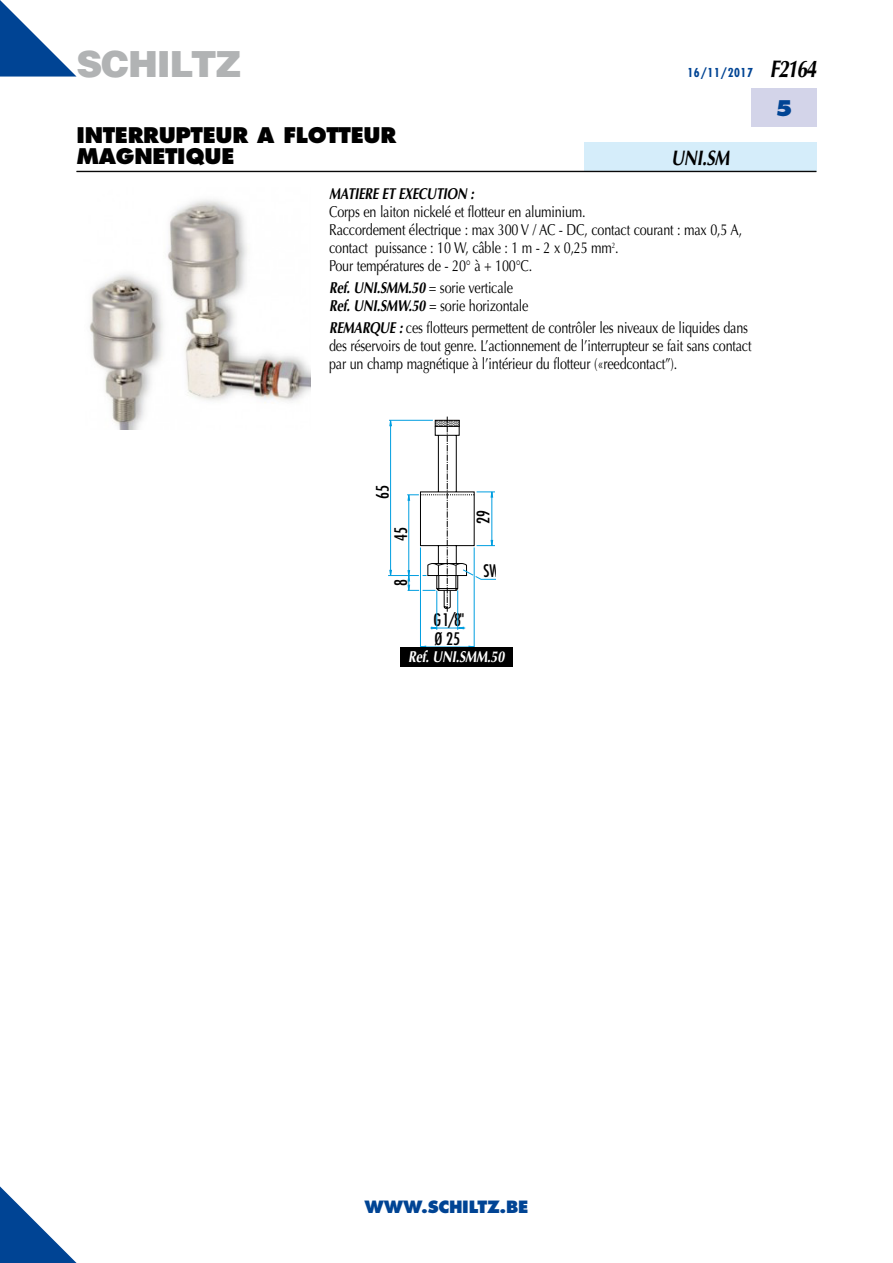
<style>
.page{position:relative;width:893px;height:1263px;background:#fff}
.page>*{position:absolute;margin:0;border:0;box-sizing:border-box;transform-origin:0 0}
.t1{font:900 36px "Helvetica";letter-spacing:-.035em;color:#b1b3b4}
.t2{font:800 21px/21px "Futura";letter-spacing:-.015em;color:#000}
.t3{font:italic 700 21px "Optima";color:#000;scale:.8 1}
.t4{font:800 21px "Futura";color:#004494}
.t5{font:condensed 16.8px "Futura";color:#000}
.t6{font:800 16.5px "Futura";letter-spacing:-.015em;color:#004494}
.t7{font:15.75px/18px "Optima";letter-spacing:-.015em;color:#000;scale:.8 1}
.t8{font:italic 700 15.75px "Optima";letter-spacing:-.015em;color:#000;scale:.8 1}
.t9{font:italic 700 15.75px "Optima";letter-spacing:-.015em;color:#fff;scale:.8 1}
.t10{font:700 condensed 12px "Futura";letter-spacing:.05em;color:#004494}
.s1{font-family:"Optima";font-style:italic;font-stretch:normal;font-size:24px;color:#000}
.s2{font-weight:700;font-style:italic}
</style>
<div class="page">
<div style="left:584px;top:142px;width:232px;height:29px;background:#d5edfa"></div>
<hr style="left:388px;top:575px;width:31px;height:1px;background:#009ee0">
<hr style="left:390px;top:421px;width:1px;height:154px;background:#009ee0">
<hr style="left:389px;top:420px;width:44px;height:1px;background:#009ee0">
<svg style="left:407px;top:417px;width:89px;height:231px"></svg>
<div style="left:400px;top:648px;width:113px;height:19px;background:#000"></div>
<img style="left:89px;top:199px;width:221px;height:231px">
<svg style="left:0;top:1186px;width:77px;height:77px"></svg>
<hr style="left:77px;top:171px;width:739px;height:1px;background:#000">
<div style="left:751px;top:89px;width:65px;height:38px;background:#d3d4e9"></div>
<svg style="left:0;top:0;width:77px;height:77px"></svg>
<h1 class="t1" style="left:77px;top:40px;width:166px">SCHILTZ</h1>
<p class="t10" style="left:687px;top:65px;width:130px">16/11/2017 <span class="s1">F2164</span></p>
<h2 class="t4" style="left:775px;top:95px;width:19px">5</h2>
<h2 class="t2" style="left:77px;top:125px;width:321px">INTERRUPTEUR A FLOTTEUR<br>MAGNETIQUE</h2>
<p class="t8" style="left:329px;top:184px;width:183px">MATIERE ET EXECUTION :</p>
<p class="t7" style="left:329px;top:203px;width:518px">Corps en laiton nickelé et flotteur en aluminium.<br>Raccordement électrique : max 300 V / AC - DC, contact courant : max 0,5 A, contact puissance : 10 W, câble : 1 m - 2 x 0,25 mm<sup>2</sup>.<br>Pour températures de - 20° à + 100°C.</p>
<p class="t7" style="left:329px;top:279px;width:251px"><span class="s2">Ref. UNI.SMM.50</span> = sorie verticale<br><span class="s2">Ref. UNI.SMW.50</span> = sorie horizontale</p>
<p class="t7" style="left:329px;top:319px;width:529px"><span class="s2">REMARQUE :</span> ces flotteurs permettent de contrôler les niveaux de liquides dans des réservoirs de tout genre. L’actionnement de l’interrupteur se fait sans contact par un champ magnétique à l’intérieur du flotteur («reedcontact”).</p>
<h2 class="t3" style="left:671px;top:146px;width:75px">UNI.SM</h2>
<p class="t5" style="left:373px;top:499px;width:15px;rotate:-90deg">65</p>
<p class="t5" style="left:391px;top:541px;width:15px;rotate:-90deg">45</p>
<p class="t5" style="left:391px;top:586px;width:8px;rotate:-90deg">8</p>
<p class="t5" style="left:473px;top:524px;width:15px;rotate:-90deg">29</p>
<p class="t5" style="left:433px;top:609px;width:32px">G 1/8"</p>
<p class="t5" style="left:435px;top:629px;width:27px">Ø 25</p>
<p class="t5" style="left:483px;top:561px;width:24px">SW1</p>
<p class="t9" style="left:408px;top:647px;width:122px">Ref. UNI.SMM.50</p>
<p class="t6" style="left:365px;top:1197px;width:165px">WWW.SCHILTZ.BE</p>
</div>
